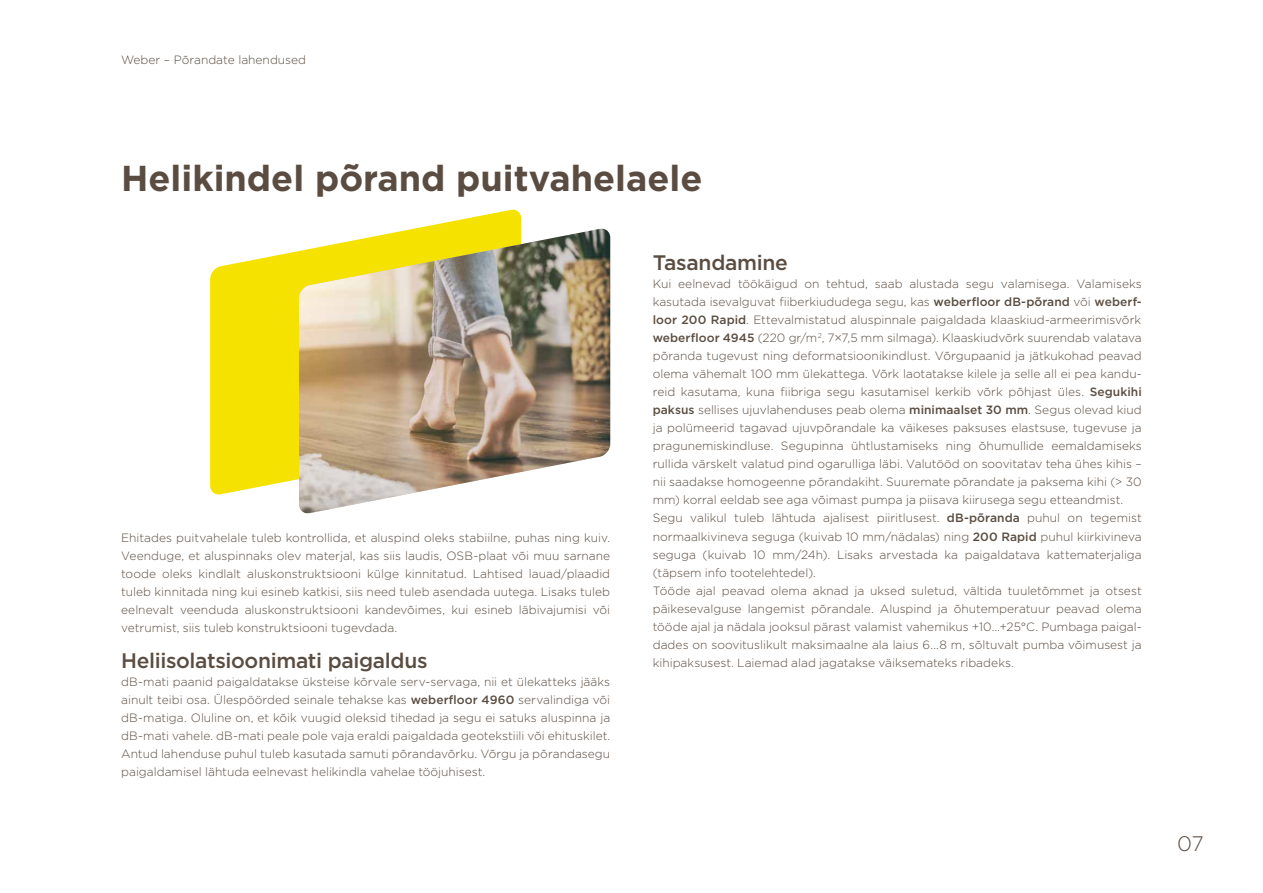
<style>
.page{position:relative;width:1263px;height:893px;background:#fff}
.page>*{position:absolute;margin:0;border:0;box-sizing:border-box;transform-origin:0 0}
.t1{font:700 36px "Gotham Pro";color:#5a4c40}
.t2{font:500 21px "Gotham Pro";letter-spacing:-.015em;color:#5a4c40}
.t3{font:300 21px "Gotham Pro";color:#5a4c40}
.t4{font:300 12px/18px "Gotham Pro";color:#5a4c40;text-align:justify}
.s1{font-weight:500}
</style>
<div class="page">
<svg style="left:210px;top:209px;width:311px;height:286px;fill:#f5e200"></svg>
<img style="left:299px;top:229px;width:311px;height:284px">
<p class="t4" style="left:121px;top:51px;width:186px">Weber – Põrandate lahendused</p>
<h1 class="t1" style="left:121px;top:158px;width:583px">Helikindel põrand puitvahelaele</h1>
<p class="t4" style="left:121px;top:529px;width:491px">Ehitades puitvahelale tuleb kontrollida, et aluspind oleks stabiilne, puhas ning kuiv.<br>Veenduge, et aluspinnaks olev materjal, kas siis laudis, OSB-plaat või muu sarnane toode oleks kindlalt aluskonstruktsiooni külge kinnitatud. Lahtised lauad/plaadid tuleb kinnitada ning kui esineb katkisi, siis need tuleb asendada uutega. Lisaks tuleb eelnevalt veenduda aluskonstruktsiooni kandevõimes, kui esineb läbivajumisi või vetrumist, siis tuleb konstruktsiooni tugevdada.</p>
<h2 class="t2" style="left:121px;top:649px;width:308px">Heliisolatsioonimati paigaldus</h2>
<p class="t4" style="left:121px;top:673px;width:491px">dB-mati paanid paigaldatakse üksteise kõrvale serv-servaga, nii et ülekatteks jääks ainult teibi osa. Ülespöörded seinale tehakse kas <span class="s1">weberfloor 4960</span> servalindiga või dB-matiga. Oluline on, et kõik vuugid oleksid tihedad ja segu ei satuks aluspinna ja dB-mati vahele. dB-mati peale pole vaja eraldi paigaldada geotekstiili või ehituskilet.<br>Antud lahenduse puhul tuleb kasutada samuti põrandavõrku. Võrgu ja põrandasegu paigaldamisel lähtuda eelnevast helikindla vahelae tööjuhisest.</p>
<h2 class="t2" style="left:653px;top:251px;width:137px">Tasandamine</h2>
<p class="t4" style="left:653px;top:275px;width:491px;text-align:left">Kui eelnevad töökäigud on tehtud, saab alustada segu valamisega. Valamiseks kasutada isevalguvat fiiberkiududega segu, kas <span class="s1">weberfloor dB-põrand</span> või <span class="s1">weberf&shy;loor 200 Rapid</span>. Ettevalmistatud aluspinnale paigaldada klaaskiud-armeerimisvõrk <span class="s1">weberfloor 4945</span> (220 gr/m<sup>2</sup>, 7×7,5 mm silmaga). Klaaskiudvõrk suurendab valatava põranda tugevust ning deformatsioonikindlust. Võrgupaanid ja jätkukohad peavad olema vähemalt 100 mm ülekattega. Võrk laotatakse kilele ja selle all ei pea kandu&shy;reid kasutama, kuna fiibriga segu kasutamisel kerkib võrk põhjast üles. <span class="s1">Segukihi paksus</span> sellises ujuvlahenduses peab olema <span class="s1">minimaalset 30 mm</span>. Segus olevad kiud ja polümeerid tagavad ujuvpõrandale ka väikeses paksuses elastsuse, tugevuse ja pragunemiskindluse. Segupinna ühtlustamiseks ning õhumullide eemaldamiseks rullida värskelt valatud pind ogarulliga läbi. Valutööd on soovitatav teha ühes kihis – nii saadakse homogeenne põrandakiht. Suuremate põrandate ja paksema kihi (&gt; 30 mm) korral eeldab see aga võimast pumpa ja piisava kiirusega segu etteandmist.<br>Segu valikul tuleb lähtuda ajalisest piiritlusest. <span class="s1">dB-põranda</span> puhul on tegemist normaalkivineva seguga (kuivab 10 mm/nädalas) ning <span class="s1">200 Rapid</span> puhul kiirkivineva seguga (kuivab 10 mm/24h). Lisaks arvestada ka paigaldatava kattematerjaliga (täpsem info tootelehtedel).<br>Tööde ajal peavad olema aknad ja uksed suletud, vältida tuuletõmmet ja otsest päikesevalguse langemist põrandale. Aluspind ja õhutemperatuur peavad olema tööde ajal ja nädala jooksul pärast valamist vahemikus +10…+25°C. Pumbaga paigal&shy;dades on soovituslikult maksimaalne ala laius 6...8 m, sõltuvalt pumba võimusest ja kihipaksusest. Laiemad alad jagatakse väiksemateks ribadeks.</p>
<h2 class="t3" style="left:1177px;top:832px;width:28px">07</h2>
</div>
